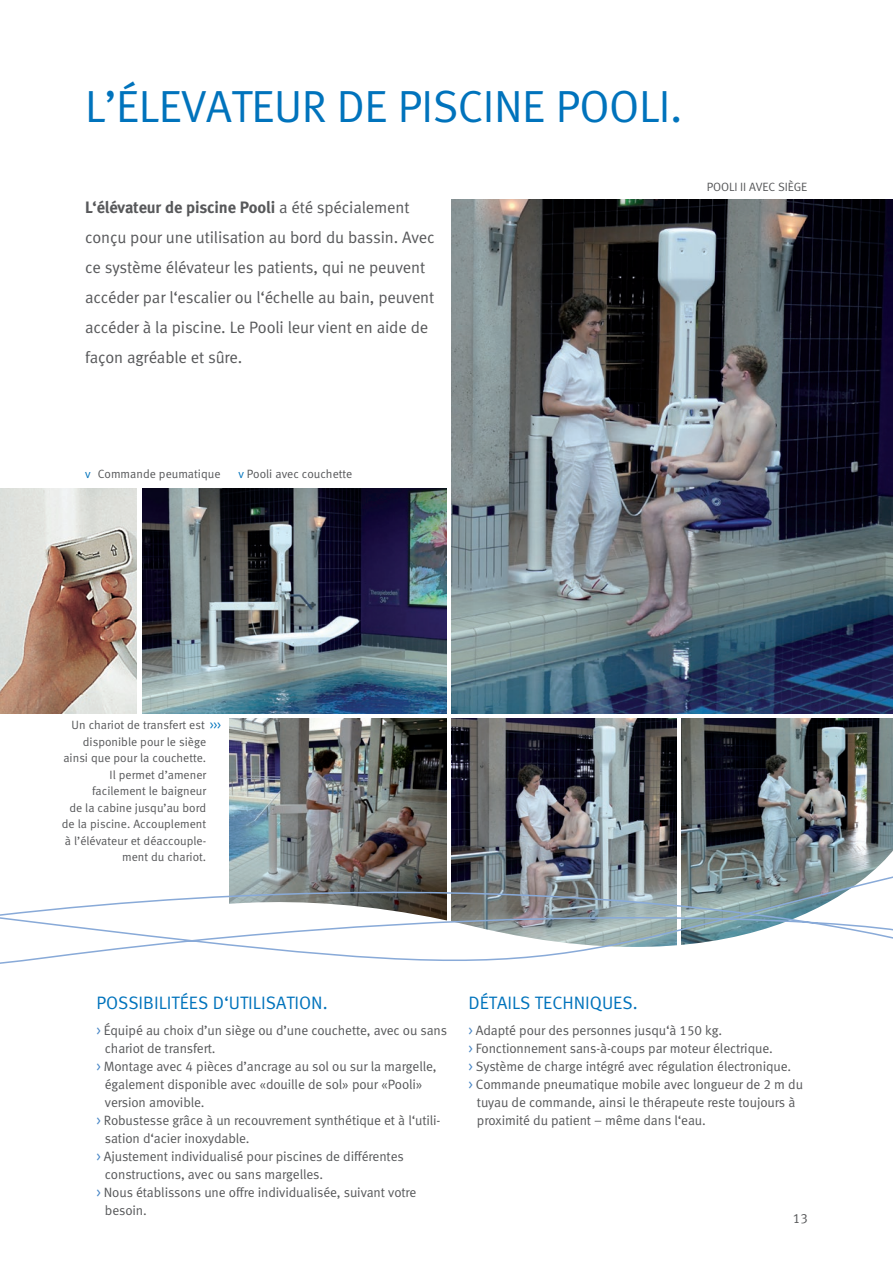
<style>
.page{position:relative;width:893px;height:1263px;background:#fff}
.page>*{position:absolute;margin:0;border:0;box-sizing:border-box;transform-origin:0 0}
.t1{font:45px "Meta Normal LF";letter-spacing:-.01em;color:#0073bc}
.t2{font:18px "Meta Normal LF";color:#0073bc}
.t3{font:16.5px/30px "Meta Normal LF";letter-spacing:-.01em;color:#57585a}
.t4{font:700 16.5px "Meta";letter-spacing:-.01em;color:#57585a}
.t5{font:13.5px "Meta Normal LF";letter-spacing:-.01em;color:#57585a}
.t6{font:12px "Meta Normal LF";color:#57585a}
.s1{font-family:"Meta Normal LF";font-weight:400}
.s2{color:#0073bc}
.s3{color:#4786c6}
</style>
<div class="page">
<img style="left:681px;top:719px;width:212px;height:116px">
<img style="left:452px;top:719px;width:224px;height:116px">
<img style="left:230px;top:719px;width:216px;height:116px">
<img style="left:452px;top:200px;width:441px;height:513px">
<img style="left:143px;top:488px;width:303px;height:225px">
<img style="left:0;top:488px;width:136px;height:225px">
<img style="left:229px;top:835px;width:664px;height:39px">
<svg style="left:0;top:874px;width:893px;height:90px"></svg>
<h1 class="t1" style="left:85px;top:80px;width:599px">L’ÉLEVATEUR DE PISCINE POOLI.</h1>
<p class="t4" style="left:85px;top:197px;width:326px">L‘élévateur de piscine Pooli <span class="s1">a été spécialement</span></p>
<p class="t3" style="left:85px;top:222px;width:351px">conçu pour une utilisation au bord du bassin. Avec ce système élévateur les patients, qui ne peuvent accéder par l‘escalier ou l‘échelle au bain, peuvent accéder à la piscine. Le Pooli leur vient en aide de façon agréable et sûre.</p>
<p class="t6" style="left:707px;top:180px;width:102px">POOLI II AVEC SIÈGE</p>
<p class="t6" style="left:85px;top:467px;width:137px"><span class="s2">v</span> Commande peumatique</p>
<p class="t6" style="left:238px;top:467px;width:115px"><span class="s2">v</span> Pooli avec couchette</p>
<p class="t6" style="left:72px;top:718px;width:151px">Un chariot de transfert est <span class="s2">&gt;&gt;&gt;</span></p>
<p class="t6" style="left:83px;top:735px;width:125px">disponible pour le siège</p>
<p class="t6" style="left:63px;top:751px;width:144px">ainsi que pour la couchette.</p>
<p class="t6" style="left:110px;top:768px;width:98px">Il permet d’amener</p>
<p class="t6" style="left:92px;top:784px;width:116px">facilement le baigneur</p>
<p class="t6" style="left:69px;top:801px;width:138px">de la cabine jusqu’au bord</p>
<p class="t6" style="left:62px;top:817px;width:146px">de la piscine. Accouplement</p>
<p class="t6" style="left:65px;top:834px;width:143px">à l’élévateur et déaccouple-</p>
<p class="t6" style="left:122px;top:850px;width:86px">ment du chariot.</p>
<h2 class="t2" style="left:96px;top:992px;width:233px">POSSIBILITÉES D‘UTILISATION.</h2>
<h2 class="t2" style="left:468px;top:992px;width:171px">DÉTAILS TECHNIQUES.</h2>
<p class="t5" style="left:96px;top:1023px;width:352px"><span class="s3">&gt;</span> Équipé au choix d’un siège ou d’une couchette, avec ou sans</p>
<p class="t5" style="left:105px;top:1041px;width:112px">chariot de transfert.</p>
<p class="t5" style="left:96px;top:1059px;width:342px"><span class="s3">&gt;</span> Montage avec 4 pièces d’ancrage au sol ou sur la margelle,</p>
<p class="t5" style="left:105px;top:1076px;width:319px">également disponible avec «douille de sol» pour «Pooli»</p>
<p class="t5" style="left:105px;top:1094px;width:101px">version amovible.</p>
<p class="t5" style="left:96px;top:1112px;width:346px"><span class="s3">&gt;</span> Robustesse grâce à un recouvrement synthétique et à l‘utili-</p>
<p class="t5" style="left:105px;top:1130px;width:146px">sation d‘acier inoxydable.</p>
<p class="t5" style="left:96px;top:1148px;width:309px"><span class="s3">&gt;</span> Ajustement individualisé pour piscines de différentes</p>
<p class="t5" style="left:105px;top:1166px;width:220px">constructions, avec ou sans margelles.</p>
<p class="t5" style="left:96px;top:1184px;width:322px"><span class="s3">&gt;</span> Nous établissons une offre individualisée, suivant votre</p>
<p class="t5" style="left:105px;top:1202px;width:43px">besoin.</p>
<p class="t5" style="left:468px;top:1022px;width:255px"><span class="s3">&gt;</span> Adapté pour des personnes jusqu‘à 150 kg.</p>
<p class="t5" style="left:468px;top:1040px;width:306px"><span class="s3">&gt;</span> Fonctionnement sans-à-coups par moteur électrique.</p>
<p class="t5" style="left:468px;top:1058px;width:324px"><span class="s3">&gt;</span> Système de charge intégré avec régulation électronique.</p>
<p class="t5" style="left:468px;top:1076px;width:336px"><span class="s3">&gt;</span> Commande pneumatique mobile avec longueur de 2 m du</p>
<p class="t5" style="left:477px;top:1094px;width:320px">tuyau de commande, ainsi le thérapeute reste toujours à</p>
<p class="t5" style="left:477px;top:1112px;width:230px">proximité du patient – même dans l‘eau.</p>
<p class="t5" style="left:793px;top:1210px;width:17px">13</p>
</div>
